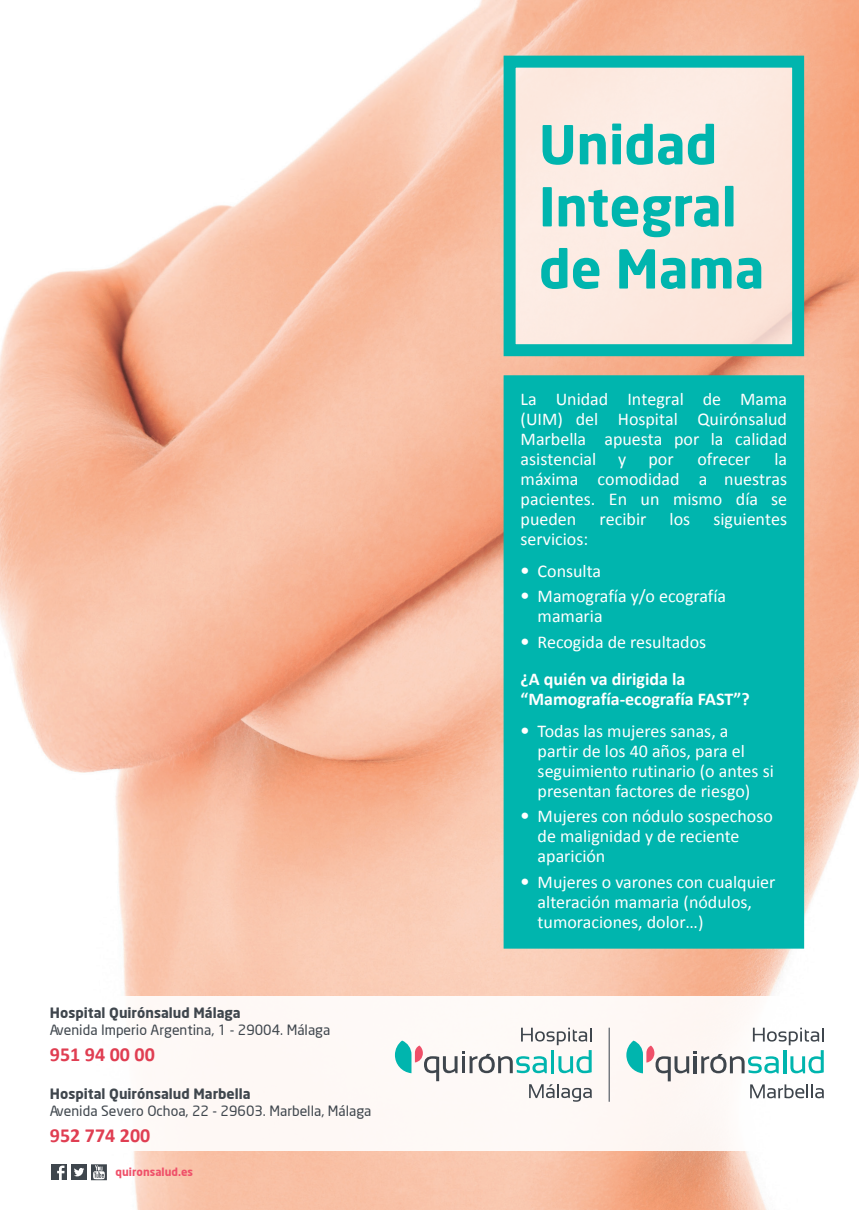
<style>
.page{position:relative;width:859px;height:1210px;background:#fff}
.page>*{position:absolute;margin:0;border:0;box-sizing:border-box;transform-origin:0 0}
.t1{font:700 52.8px/62px "Neo Sans";color:#00b5ae}
.t2{font:700 20px "Calibri";color:#e03e52}
.t3{font:18px/20px "Calibri";color:#fff}
.t4{font:700 18px/20px "Calibri";color:#fff}
.t5{font:14px "Neo Sans";color:#3f464d}
.t6{font:700 14px "Neo Sans";color:#3f464d}
.t7{font:700 11px "Neo Sans";color:#ef5069}
.s1{font-family:"Frutiger";font-stretch:condensed}
</style>
<div class="page">
<img style="left:0;top:0;width:859px;height:1210px">
<div style="left:0;top:996px;width:859px;height:154px;background:#fef9f6"></div>
<div style="left:509px;top:61px;width:295px;height:295px;background:#fceae2"></div>
<div style="left:503px;top:375px;width:301px;height:573px;background:#00b5ae"></div>
<div style="left:503px;top:56px;width:301px;height:300px;border:12px solid #00b5ae"></div>
<div style="left:71px;top:1164px;width:16px;height:16px;background:#3f464d"></div>
<svg style="left:74px;top:1168px;width:10px;height:8px"></svg>
<div style="left:51px;top:1164px;width:16px;height:16px;background:#3f464d"></div>
<svg style="left:57px;top:1165px;width:7px;height:15px"></svg>
<svg style="left:91px;top:1164px;width:16px;height:16px"></svg>
<svg style="left:395px;top:1027px;width:197px;height:74px"></svg>
<svg style="left:626px;top:1027px;width:198px;height:71px"></svg>
<hr style="left:608px;top:1027px;width:2px;height:74px;background:#6c7279">
<p class="t6" style="left:50px;top:1004px;width:192px">Hospital Quirónsalud Málaga</p>
<p class="t5" style="left:50px;top:1021px;width:282px">Avenida Imperio Argentina, 1 - 29004. Málaga</p>
<p class="t2" style="left:50px;top:1041px;width:106px">951 94 00 00</p>
<p class="t6" style="left:50px;top:1084px;width:202px">Hospital Quirónsalud Marbella</p>
<p class="t5" style="left:50px;top:1102px;width:323px">Avenida Severo Ochoa, 22 - 29603. Marbella, Málaga</p>
<p class="t2" style="left:50px;top:1122px;width:102px">952 774 200</p>
<p class="t7" style="left:116px;top:1164px;width:79px">quironsalud.es</p>
<p class="t1" style="left:539px;top:112px;width:227px">Unidad<br>Integral de Mama</p>
<p class="t3" style="left:520px;top:389px;width:268px;text-align:justify">La Unidad Integral de Mama (UIM) del Hospital Quirónsalud Marbella apuesta por la calidad asistencial y por</p>
<p class="t3" style="left:697px;top:449px;width:55px">ofrecer</p>
<p class="t3" style="left:520px;top:449px;width:268px;text-align:justify;text-indent:254px">la máxima comodidad a nuestras pacientes. En un mismo día se pueden</p>
<p class="t3" style="left:599px;top:509px;width:48px">recibir</p>
<p class="t3" style="left:669px;top:509px;width:22px">los</p>
<p class="t3" style="left:713px;top:509px;width:75px">siguientes</p>
<p class="t3" style="left:520px;top:529px;width:69px">servicios:</p>
<p class="t3" style="left:520px;top:561px;width:82px"><span class="s1">•</span> Consulta</p>
<p class="t3" style="left:537px;top:586px;width:190px;text-indent:-17px"><span class="s1">•</span> Mamografía y/o ecografía mamaria</p>
<p class="t3" style="left:520px;top:632px;width:187px"><span class="s1">•</span> Recogida de resultados</p>
<p class="t4" style="left:520px;top:669px;width:231px">¿A quién va dirigida la “Mamografía-ecografía FAST”?</p>
<p class="t3" style="left:537px;top:720px;width:238px;text-indent:-17px"><span class="s1">•</span> Todas las mujeres sanas, a partir de los 40 años, para el seguimiento rutinario (o antes si presentan factores de riesgo)</p>
<p class="t3" style="left:537px;top:806px;width:237px;text-indent:-17px"><span class="s1">•</span> Mujeres con nódulo sospechoso de malignidad y de reciente aparición</p>
<p class="t3" style="left:537px;top:872px;width:239px;text-indent:-17px"><span class="s1">•</span> Mujeres o varones con cualquier alteración mamaria (nódulos, tumoraciones, dolor…)</p>
</div>
